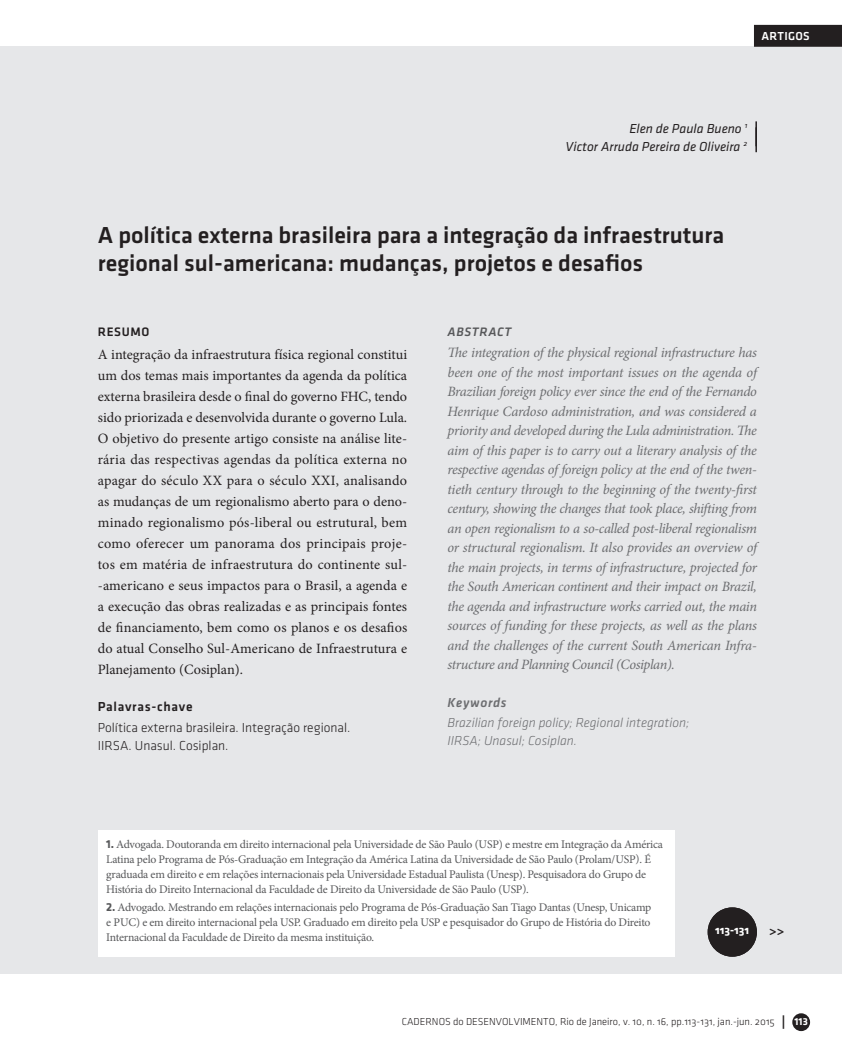
<style>
.page{position:relative;width:842px;height:1063px;background:#fff}
.page>*{position:absolute;margin:0;border:0;box-sizing:border-box;transform-origin:0 0}
.CD_Abre_Artigo_Titul{font:500 24px/28.5px "Klavika";color:#231f20}
.CD__Resumo_ING{font:italic 14.25px/19.5px "Minion Pro";letter-spacing:-.025em;color:#6c6d70;text-align:justify}
.CD__Resumo_PT{font:14.25px/21px "Minion Pro";color:#231f20;text-align:justify}
.CD__keywords_PT{font:13.5px/18px "Klavika Light OSF";color:#231f20}
.CD__keywords_ING{font:italic 300 13.5px/18px "Klavika";color:#6c6d70}
.CD_Artigo_Autor{font:13.5px "Klavika Regular Italic OSF";color:#231f20}
.CD__keywords_Titulo{font:500 13.5px "Klavika";letter-spacing:.05em;color:#231f20}
.CD__keywords_Titulo-2{font:italic 500 13.5px "Klavika";letter-spacing:.05em;color:#6c6d70}
.t1{font:700 13.5px "Klavika";color:#231f20}
.CD__Resumo_titulo_IN{font:italic 500 12.75px "Klavika";letter-spacing:.05em;color:#57585a}
.CD__Resumo_titulo_PT{font:500 12.75px "Klavika";letter-spacing:.05em;color:#231f20}
.t2{font:12.75px "Klavika Bold Bold OSF";color:#231f20}
.t3{font:12px "Klavika Bold Bold OSF";letter-spacing:-.005em;color:#fff}
.t4{font:500 12px "Klavika";letter-spacing:.025em;color:#fff}
.CD_Artigo_Box{font:11.7px/15px "Minion Pro";letter-spacing:-.02em;color:#57585a}
.t5{font:10.5px "Klavika Light OSF";color:#231f20}
.t6{font:700 10.5px "Klavika";color:#fff}
.s1{font-family:"Klavika";font-weight:700;font-size:12px}
</style>
<div class="page">
<div style="left:0;top:47px;width:842px;height:927px;background:#e6e7e9"></div>
<div style="left:754px;top:25px;width:88px;height:22px;background:#231f20"></div>
<div style="left:792px;top:1013px;width:18px;height:18px;background:#231f20;border-radius:50%"></div>
<hr style="left:755px;top:121px;width:2px;height:31px;background:#231f20">
<div style="left:708px;top:907px;width:49px;height:50px;background:#231f20;border-radius:50%"></div>
<div style="left:98px;top:831px;width:576px;height:126px;background:#fff"></div>
<p class="t4" style="left:761px;top:30px;width:50px">ARTIGOS</p>
<p class="CD_Artigo_Autor" style="left:629px;top:121px;width:120px">Elen de Paula Bueno <sup>1</sup></p>
<p class="CD_Artigo_Autor" style="left:565px;top:139px;width:183px">Victor Arruda Pereira de Oliveira <sup>2</sup></p>
<p class="CD_Abre_Artigo_Titul" style="left:98px;top:221px;width:628px">A política externa brasileira para a integração da infraestrutura regional sul-americana: mudanças, projetos e desafios</p>
<p class="CD__Resumo_titulo_PT" style="left:98px;top:325px;width:53px">RESUMO</p>
<p class="CD__Resumo_PT" style="left:98px;top:344px;width:311px">A integração da infraestrutura física regional constitui um dos temas mais importantes da agenda da política externa brasileira desde o final do governo FHC, tendo sido priorizada e desenvolvida durante o governo Lula.<br>O objetivo do presente artigo consiste na análise lite&shy;rária das respectivas agendas da política externa no apagar do século XX para o século XXI, analisando as mudanças de um regionalismo aberto para o deno&shy;minado regionalismo pós-liberal ou estrutural, bem como oferecer um panorama dos principais proje&shy;tos em matéria de infraestrutura do continente sul--americano e seus impactos para o Brasil, a agenda e a execução das obras realizadas e as principais fontes de financiamento, bem como os planos e os desafios do atual Conselho Sul-Americano de Infraestrutura e Planejamento (Cosiplan).</p>
<p class="CD__keywords_Titulo" style="left:98px;top:700px;width:96px">Palavras-chave</p>
<p class="CD__keywords_PT" style="left:98px;top:718px;width:254px">Política externa brasileira. Integração regional.<br>IIRSA. Unasul. Cosiplan.</p>
<p class="CD__Resumo_titulo_IN" style="left:448px;top:324px;width:65px">ABSTRACT</p>
<p class="CD__Resumo_ING" style="left:448px;top:343px;width:311px">The integration of the physical regional infrastructure has been one of the most important issues on the agenda of Brazilian foreign policy ever since the end of the Fernando Henrique Cardoso administration, and was considered a priority and developed during the Lula administration. The aim of this paper is to carry out a literary analysis of the respective agendas of foreign policy at the end of the twen&shy;tieth century through to the beginning of the twenty-first century, showing the changes that took place, shifting from an open regionalism to a so-called post-liberal regionalism or structural regionalism. It also provides an overview of the main projects, in terms of infrastructure, projected for the South American continent and their impact on Brazil, the agenda and infrastructure works carried out, the main sources of funding for these projects, as well as the plans and the challenges of the current South American Infra&shy;structure and Planning Council (Cosiplan).</p>
<p class="CD__keywords_Titulo-2" style="left:448px;top:695px;width:60px">Keywords</p>
<p class="CD__keywords_ING" style="left:448px;top:714px;width:243px">Brazilian foreign policy; Regional integration;<br>IIRSA; Unasul; Cosiplan.</p>
<p class="CD_Artigo_Box" style="left:106px;top:836px;width:558px"><span class="s1">1.</span> Advogada. Doutoranda em direito internacional pela Universidade de São Paulo (USP) e mestre em Integração da América Latina pelo Programa de Pós-Graduação em Integração da América Latina da Universidade de São Paulo (Prolam/USP). É graduada em direito e em relações internacionais pela Universidade Estadual Paulista (Unesp). Pesquisadora do Grupo de História do Direito Internacional da Faculdade de Direito da Universidade de São Paulo (USP).</p>
<p class="CD_Artigo_Box" style="left:106px;top:900px;width:547px;text-align:justify"><span class="s1">2.</span> Advogado. Mestrando em relações internacionais pelo Programa de Pós-Graduação San Tiago Dantas (Unesp, Unicamp e PUC) e em direito internacional pela USP. Graduado em direito pela USP e pesquisador do Grupo de História do Direito Internacional da Faculdade de Direito da mesma instituição.</p>
<p class="t3" style="left:715px;top:924px;width:36px">113-131</p>
<p class="t2" style="left:769px;top:923px;width:17px">&gt;&gt;</p>
<p class="t3" style="left:718px;top:924px;width:29px">91 20</p>
<p class="t5" style="left:402px;top:1016px;width:375px">CADERNOS do DESENVOLVIMENTO, Rio de Janeiro, v. 10, n. 16, pp.113-131, jan.-jun. 2015</p>
<p class="t1" style="left:782px;top:1014px;width:5px">|</p>
<p class="t6" style="left:795px;top:1016px;width:15px">113</p>
</div>
